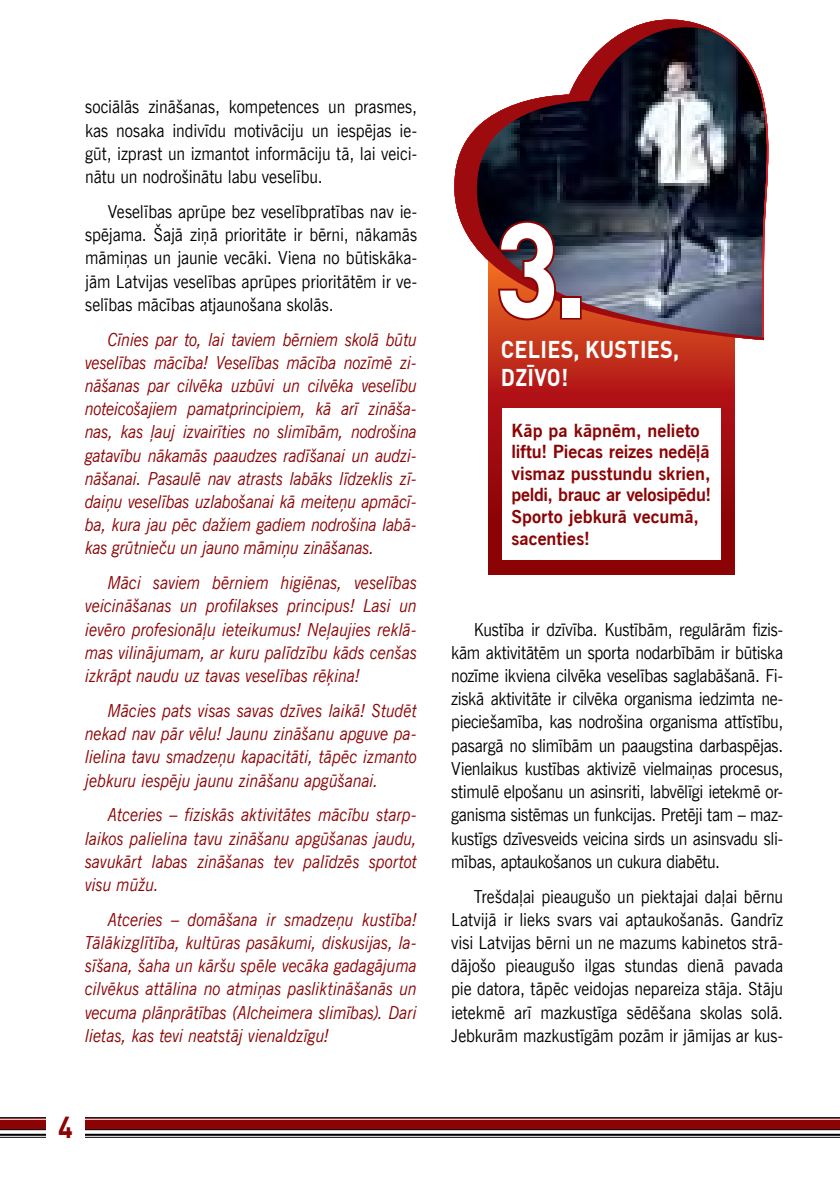
<style>
.page{position:relative;width:840px;height:1191px;background:#fff}
.page>*{position:absolute;margin:0;border:0;box-sizing:border-box;transform-origin:0 0}
.t1{font:700 132px "DIN Pro";color:#fff;scale:.9 1}
.t2{font:700 30px "DIN Pro";color:#8b0304;scale:.9 1}
.t3{font:700 24px/28px "DIN Pro";letter-spacing:.01em;color:#fff;scale:.9 1}
.t4{font:italic 18px/23.2px "News Gothic TL";letter-spacing:-.015em;color:#8b0304;text-align:justify;scale:.9 1}
.t5{font:18px/23.2px "News Gothic TL";letter-spacing:-.005em;color:#000;text-align:justify;scale:.9 1}
.t6{font:700 18px/21.6px "News Gothic TL";letter-spacing:-.005em;color:#8b0304}
</style>
<div class="page">
<svg style="left:0;top:1117px;width:839px;height:21px;background:#8a4949"></svg>
<div style="left:46px;top:1115px;width:39px;height:25px;background:#fff"></div>
<svg style="left:488px;top:341px;width:245px;height:234px;background:#ad1b15"></svg>
<svg style="left:764px;top:101px;width:5px;height:238px"></svg>
<svg style="left:454px;top:19px;width:310px;height:322px"></svg>
<div style="left:502px;top:408px;width:218px;height:151px;background:#fff"></div>
<svg style="left:496px;top:219px;width:61px;height:103px;background:#7b2a23"></svg>
<div style="left:559px;top:296px;width:22px;height:23px;border:4px solid #8b0304"></div>
<p class="t5" style="left:85px;top:95px;width:370px">sociālās zināšanas, kompetences un prasmes, kas nosaka indivīdu motivāciju un iespējas ie&shy;gūt, izprast un izmantot informāciju tā, lai veici&shy;nātu un nodrošinātu labu veselību.</p>
<p class="t5" style="left:85px;top:199px;width:370px;text-indent:23px">Veselības aprūpe bez veselībpratības nav ie&shy;spējama. Šajā ziņā prioritāte ir bērni, nākamās māmiņas un jaunie vecāki. Viena no būtiskāka&shy;jām Latvijas veselības aprūpes prioritātēm ir ve&shy;selības mācības atjaunošana skolās.</p>
<p class="t4" style="left:85px;top:327px;width:370px;text-indent:23px">Cīnies par to, lai taviem bērniem skolā būtu veselības mācība! Veselības mācība nozīmē zi&shy;nāšanas par cilvēka uzbūvi un cilvēka veselību noteicošajiem pamatprincipiem, kā arī zināša&shy;nas, kas ļauj izvairīties no slimībām, nodrošina gatavību nākamās paaudzes radīšanai un audzi&shy;nāšanai. Pasaulē nav atrasts labāks līdzeklis zī&shy;daiņu veselības uzlabošanai kā meiteņu apmācī&shy;ba, kura jau pēc dažiem gadiem nodrošina labā&shy;kas grūtnieču un jauno māmiņu zināšanas.</p>
<p class="t4" style="left:85px;top:570px;width:370px;text-indent:23px">Māci saviem bērniem higiēnas, veselības veicināšanas un profilakses principus! Lasi un ievēro profesionāļu ieteikumus! Neļaujies reklā&shy;mas vilinājumam, ar kuru palīdzību kāds cenšas izkrāpt naudu uz tavas veselības rēķina!</p>
<p class="t4" style="left:85px;top:698px;width:370px;text-indent:23px">Mācies pats visas savas dzīves laikā! Studēt nekad nav pār vēlu! Jaunu zināšanu apguve pa&shy;lielina tavu smadzeņu kapacitāti, tāpēc izmanto jebkuru iespēju jaunu zināšanu apgūšanai.</p>
<p class="t4" style="left:85px;top:802px;width:370px;text-indent:23px">Atceries – fiziskās aktivitātes mācību starp&shy;laikos palielina tavu zināšanu apgūšanas jaudu, savukārt labas zināšanas tev palīdzēs sportot visu mūžu.</p>
<p class="t4" style="left:85px;top:907px;width:370px;text-indent:23px">Atceries – domāšana ir smadzeņu kustība!<br>Tālākizglītība, kultūras pasākumi, diskusijas, la&shy;sīšana, šaha un kāršu spēle vecāka gadagājuma cilvēkus attālina no atmiņas pasliktināšanās un vecuma plānprātības (Alcheimera slimības). Dari lietas, kas tevi neatstāj vienaldzīgu!</p>
<h2 class="t2" style="left:58px;top:1106px;width:18px">4</h2>
<h1 class="t1" style="left:495px;top:180px;width:104px">3.</h1>
<h3 class="t3" style="left:500px;top:334px;width:199px">CELIES, KUSTIES,<br>DZĪVO!</h3>
<p class="t6" style="left:511px;top:418px;width:201px">Kāp pa kāpnēm, nelieto liftu! Piecas reizes nedēļā vismaz pusstundu skrien, peldi, brauc ar velosipēdu!<br>Sporto jebkurā vecumā, sacenties!</p>
<p class="t5" style="left:451px;top:617px;width:370px;text-indent:23px">Kustība ir dzīvība. Kustībām, regulārām fizis&shy;kām aktivitātēm un sporta nodarbībām ir būtiska nozīme ikviena cilvēka veselības saglabāšanā. Fi&shy;ziskā aktivitāte ir cilvēka organisma iedzimta ne&shy;pieciešamība, kas nodrošina organisma attīstību, pasargā no slimībām un paaugstina darbaspējas.<br>Vienlaikus kustības aktivizē vielmaiņas procesus, stimulē elpošanu un asinsriti, labvēlīgi ietekmē or&shy;ganisma sistēmas un funkcijas. Pretēji tam – maz&shy;kustīgs dzīvesveids veicina sirds un asinsvadu sli&shy;mības, aptaukošanos un cukura diabētu.</p>
<p class="t5" style="left:451px;top:883px;width:370px;text-indent:23px">Trešdaļai pieaugušo un piektajai daļai bērnu Latvijā ir lieks svars vai aptaukošanās. Gandrīz visi Latvijas bērni un ne mazums kabinetos strā&shy;dājošo pieaugušo ilgas stundas dienā pavada pie datora, tāpēc veidojas nepareiza stāja. Stāju ietekmē arī mazkustīga sēdēšana skolas solā.<br>Jebkurām mazkustīgām pozām ir jāmijas ar kus-</p>
</div>
